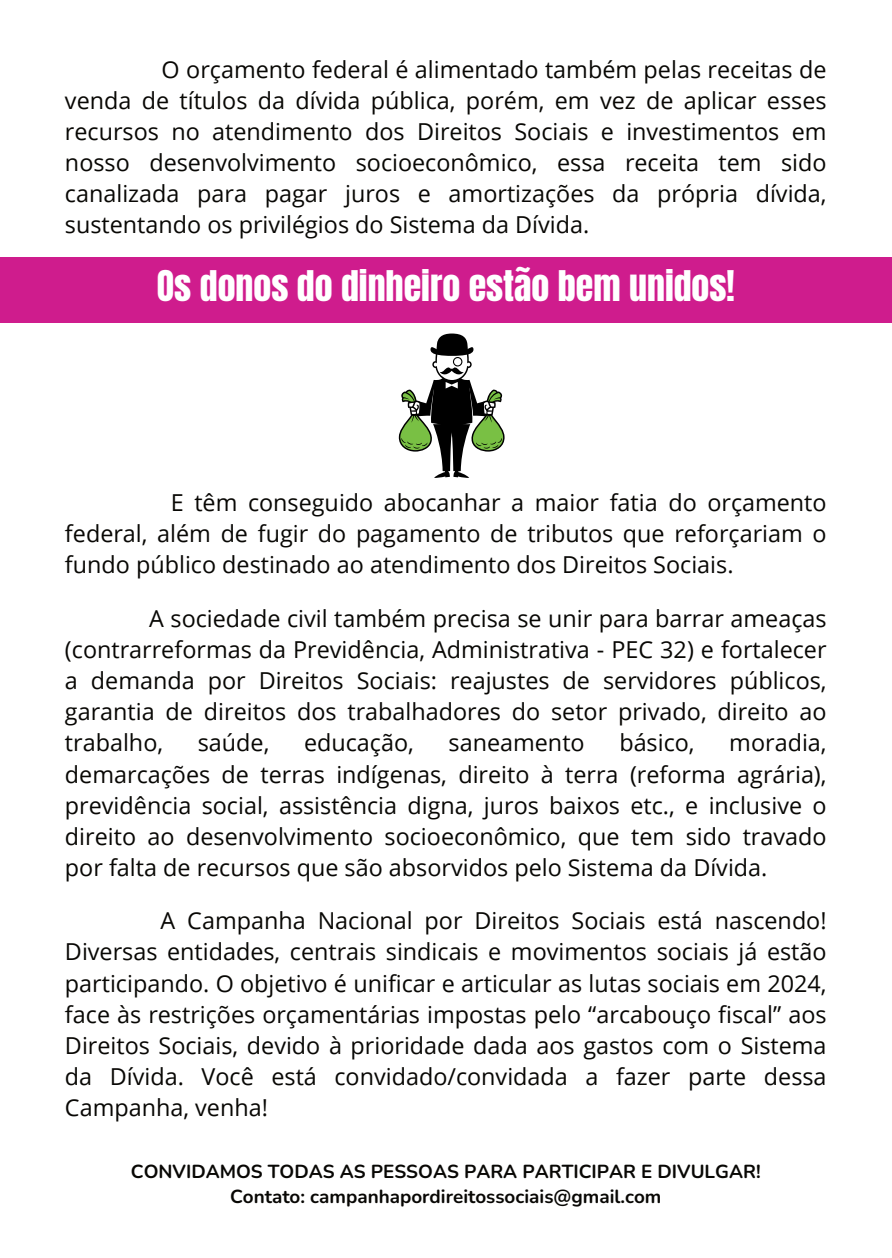
<style>
.page{position:relative;width:892px;height:1258px;background:#fff}
.page>*{position:absolute;margin:0;border:0;box-sizing:border-box;transform-origin:0 0}
.t1{font:36px "Anton";color:#fff}
.t2{font:23.4px/31.2px "Open Sans";color:#080704;text-align:justify}
.t3{font:700 18.9px/25.2px "Nunito";color:#080704;text-align:center}
</style>
<div class="page">
<svg style="left:398px;top:333px;width:107px;height:145px"></svg>
<div style="left:0;top:257px;width:891px;height:66px;background:#cf1c8d"></div>
<p class="t2" style="left:65px;top:53px;width:763px;text-indent:97px">O orçamento federal é alimentado também pelas receitas de venda de títulos da dívida pública, porém, em vez de aplicar esses recursos no atendimento dos Direitos Sociais e investimentos em nosso desenvolvimento socioeconômico, essa receita tem sido canalizada para pagar juros e amortizações da própria dívida, sustentando os privilégios do Sistema da Dívida.</p>
<h1 class="t1" style="left:157px;top:268px;width:579px">Os donos do dinheiro estão bem unidos!</h1>
<p class="t2" style="left:65px;top:486px;width:763px;text-indent:106px">E têm conseguido abocanhar a maior fatia do orçamento federal, além de fugir do pagamento de tributos que reforçariam o fundo público destinado ao atendimento dos Direitos Sociais.</p>
<p class="t2" style="left:65px;top:602px;width:763px;text-indent:84px">A sociedade civil também precisa se unir para barrar ameaças (contrarreformas da Previdência, Administrativa - PEC 32) e fortalecer a demanda por Direitos Sociais: reajustes de servidores públicos, garantia de direitos dos trabalhadores do setor privado, direito ao trabalho,</p>
<p class="t2" style="left:198px;top:727px;width:73px">saúde,</p>
<p class="t2" style="left:304px;top:727px;width:111px">educação,</p>
<p class="t2" style="left:448px;top:727px;width:138px">saneamento</p>
<p class="t2" style="left:619px;top:727px;width:77px">básico,</p>
<p class="t2" style="left:65px;top:727px;width:763px;text-indent:664px">moradia, demarcações de terras indígenas, direito à terra (reforma agrária), previdência social, assistência digna, juros baixos etc., e inclusive o direito ao desenvolvimento socioeconômico, que tem sido travado por falta de recursos que são absorvidos pelo Sistema da Dívida.</p>
<p class="t2" style="left:65px;top:904px;width:763px;text-indent:95px">A Campanha Nacional por Direitos Sociais está nascendo!<br>Diversas entidades, centrais sindicais e movimentos sociais já estão participando. O objetivo é unificar e articular as lutas sociais em 2024, face às restrições orçamentárias impostas pelo “arcabouço fiscal” aos Direitos Sociais, devido à prioridade dada aos gastos com o Sistema da Dívida. Você está convidado/convidada a fazer parte dessa Campanha, venha!</p>
<p class="t3" style="left:131px;top:1158px;width:631px">CONVIDAMOS TODAS AS PESSOAS PARA PARTICIPAR E DIVULGAR!<br>Contato: campanhapordireitossociais@gmail.com</p>
</div>
